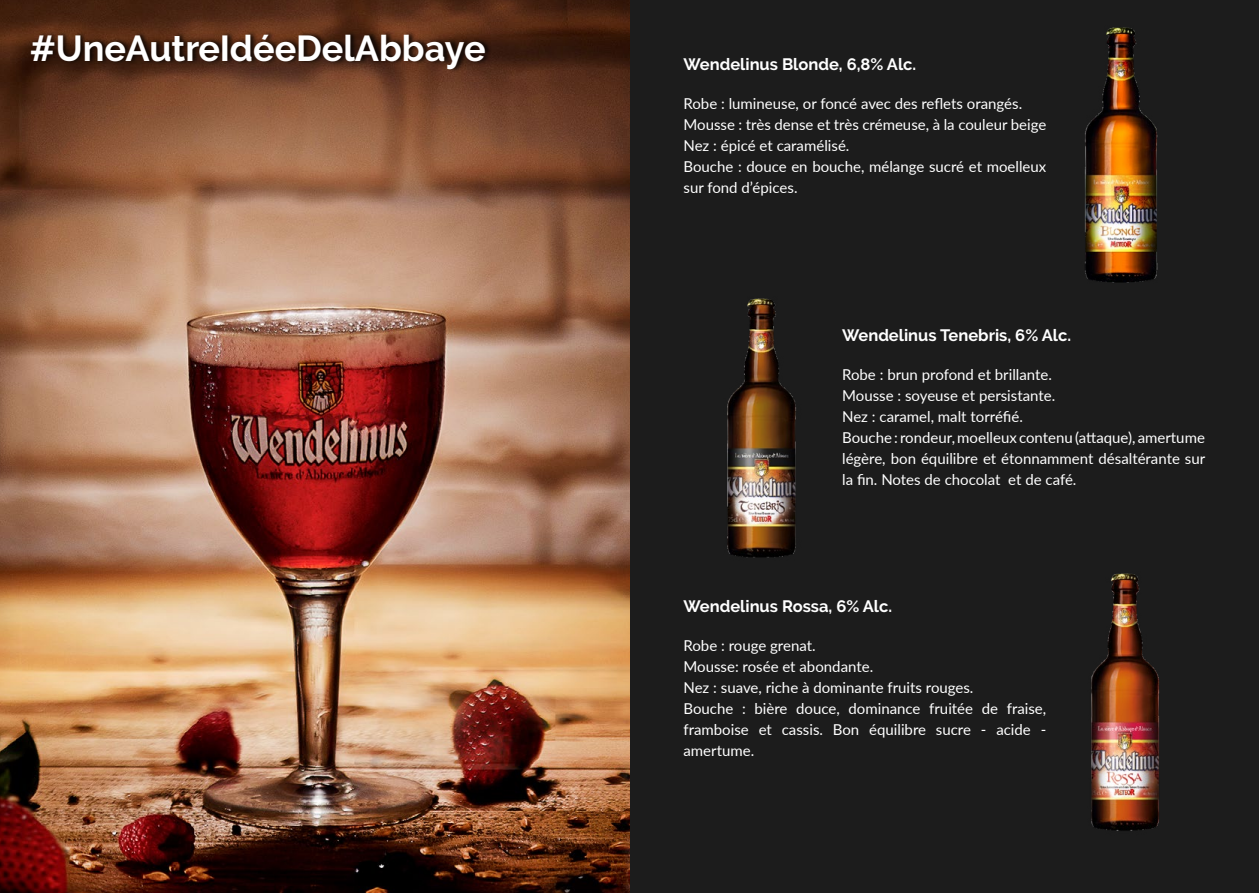
<style>
.page{position:relative;width:1259px;height:893px;background:#fff}
.page>*{position:absolute;margin:0;border:0;box-sizing:border-box;transform-origin:0 0}
.t1{font:700 36px "Raleway";color:#fff}
.t2{font:700 16.5px "Raleway";color:#fff}
.t3{font:15px/21px "Lato";color:#fff}
</style>
<div class="page">
<div style="left:629px;top:0;width:630px;height:893px;background:#1c1c1c"></div>
<img style="left:0;top:0;width:629px;height:893px">
<div style="left:30px;top:30px;width:462px;height:43px;background:#000;opacity:.75"></div>
<img style="left:1084px;top:27px;width:74px;height:256px">
<img style="left:1091px;top:573px;width:69px;height:258px">
<img style="left:727px;top:298px;width:69px;height:260px">
<h1 class="t1" style="left:30px;top:28px;width:457px">#UneAutreIdéeDelAbbaye</h1>
<p class="t2" style="left:683px;top:54px;width:234px">Wendelinus Blonde, 6,8% Alc.</p>
<p class="t3" style="left:683px;top:92px;width:364px">Robe : lumineuse, or foncé avec des reflets orangés.<br>Mousse : très dense et très crémeuse, à la couleur beige Nez : épicé et caramélisé.<br>Bouche : douce en bouche, mélange sucré et moelleux sur fond d’épices.</p>
<p class="t2" style="left:842px;top:326px;width:230px">Wendelinus Tenebris, 6% Alc.</p>
<p class="t3" style="left:842px;top:363px;width:364px">Robe : brun profond et brillante.<br>Mousse : soyeuse et persistante.<br>Nez : caramel, malt torréfié.<br>Bouche : rondeur, moelleux contenu (attaque), amertume légère, bon équilibre et étonnamment désaltérante sur la fin. Notes de chocolat et de café.</p>
<p class="t2" style="left:683px;top:597px;width:210px">Wendelinus Rossa, 6% Alc.</p>
<p class="t3" style="left:683px;top:635px;width:364px">Robe : rouge grenat.<br>Mousse: rosée et abondante.<br>Nez : suave, riche à dominante fruits rouges.<br>Bouche : bière douce, dominance fruitée de fraise, framboise et cassis. Bon équilibre sucre - acide - amertume.</p>
</div>
